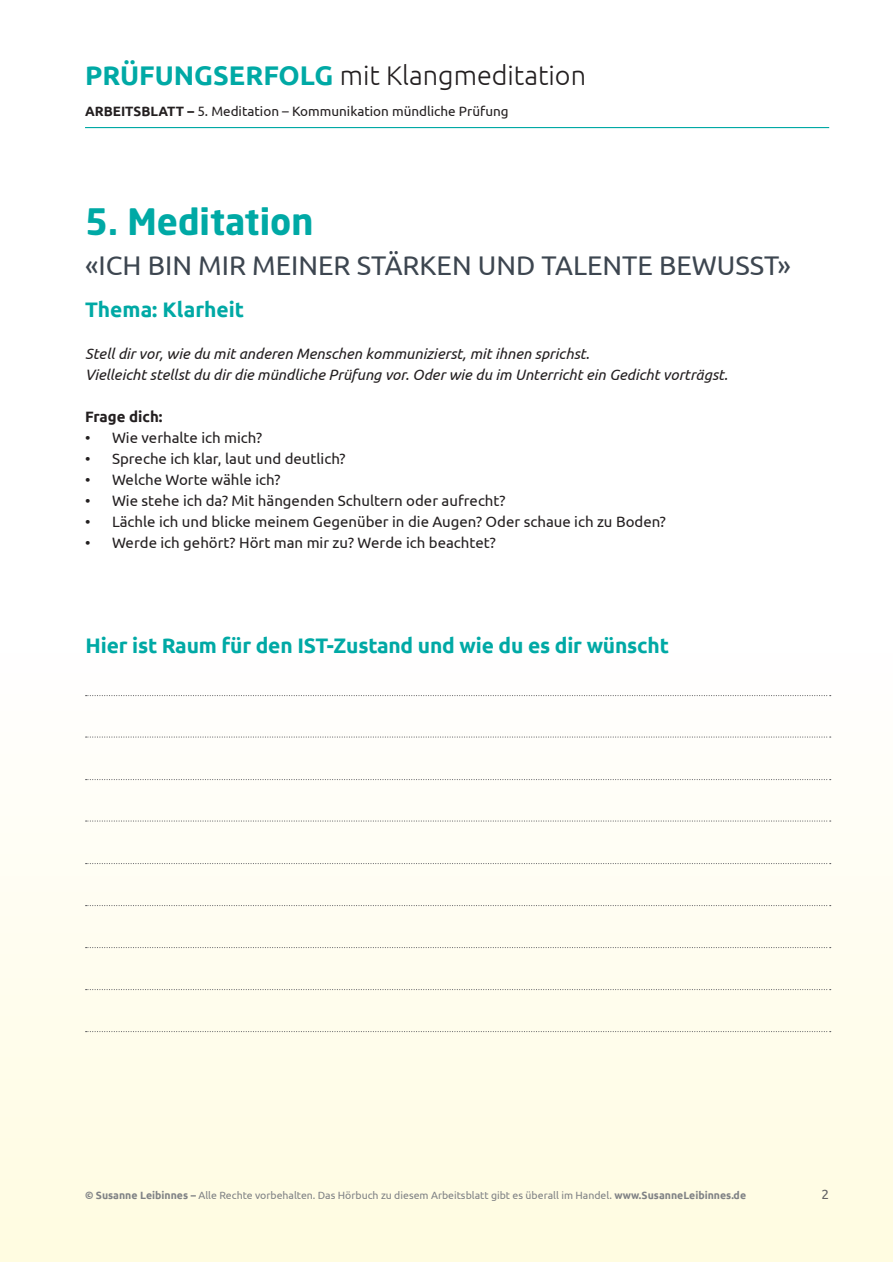
<style>
.page{position:relative;width:893px;height:1263px;background:#fff}
.page>*{position:absolute;margin:0;border:0;box-sizing:border-box;transform-origin:0 0}
.t1{font:700 36px "Neo Sans Std";color:#00a9a5}
.t2{font:27px "Ubuntu";color:#3d4650}
.t3{font:300 27px "Ubuntu";color:#231f20}
.t4{font:700 21px "Ubuntu";letter-spacing:-.01em;color:#00a9a5}
.t5{font:15px "Ubuntu";color:#231f20}
.t6{font:italic 15px/21px "Ubuntu";color:#231f20}
.t7{font:700 15px "Ubuntu";color:#231f20}
.t8{font:13.5px "Ubuntu";color:#231f20}
.t9{font:13.5px "Ubuntu";color:#636366}
.t10{font:10.5px "Ubuntu";color:#808285}
.s1{font-weight:700;color:#00a9a5}
.s2{font-weight:700}
</style>
<div class="page">
<div style="left:0;top:653px;width:893px;height:609px;background:linear-gradient(to bottom,#fffefe,#fffce0)"></div>
<hr style="left:85px;top:127px;width:744px;height:1px;background:#00a9a5">
<svg style="left:86px;top:695px;width:745px;height:1px"></svg>
<svg style="left:86px;top:736px;width:745px;height:2px"></svg>
<svg style="left:86px;top:779px;width:745px;height:1px"></svg>
<svg style="left:86px;top:820px;width:745px;height:1px"></svg>
<svg style="left:86px;top:863px;width:745px;height:1px"></svg>
<svg style="left:86px;top:905px;width:745px;height:1px"></svg>
<svg style="left:86px;top:947px;width:745px;height:1px"></svg>
<svg style="left:86px;top:989px;width:745px;height:1px"></svg>
<svg style="left:86px;top:1031px;width:745px;height:1px"></svg>
<h2 class="t3" style="left:85px;top:60px;width:502px"><span class="s1">PRÜFUNGSERFOLG</span> mit Klangmeditation</h2>
<p class="t8" style="left:85px;top:103px;width:425px"><span class="s2">ARBEITSBLATT –</span> 5. Meditation – Kommunikation mündliche Prüfung</p>
<h1 class="t1" style="left:85px;top:199px;width:230px">5. Meditation</h1>
<h2 class="t2" style="left:85px;top:249px;width:707px">«ICH BIN MIR MEINER STÄRKEN UND TALENTE BEWUSST»</h2>
<h3 class="t4" style="left:85px;top:297px;width:161px">Thema: Klarheit</h3>
<p class="t6" style="left:85px;top:343px;width:644px">Stell dir vor, wie du mit anderen Menschen kommunizierst, mit ihnen sprichst.<br>Vielleicht stellst du dir die mündliche Prüfung vor. Oder wie du im Unterricht ein Gedicht vorträgst.</p>
<p class="t7" style="left:85px;top:407px;width:79px">Frage dich:</p>
<p class="t5" style="left:85px;top:428px;width:178px">• Wie verhalte ich mich?</p>
<p class="t5" style="left:85px;top:449px;width:262px">• Spreche ich klar, laut und deutlich?</p>
<p class="t5" style="left:85px;top:470px;width:197px">• Welche Worte wähle ich?</p>
<p class="t5" style="left:85px;top:491px;width:422px">• Wie stehe ich da? Mit hängenden Schultern oder aufrecht?</p>
<p class="t5" style="left:85px;top:512px;width:582px">• Lächle ich und blicke meinem Gegenüber in die Augen? Oder schaue ich zu Boden?</p>
<p class="t5" style="left:85px;top:533px;width:412px">• Werde ich gehört? Hört man mir zu? Werde ich beachtet?</p>
<h3 class="t4" style="left:86px;top:633px;width:585px">Hier ist Raum für den IST-Zustand und wie du es dir wünscht</h3>
<p class="t10" style="left:85px;top:1189px;width:663px"><span class="s2">© Susanne Leibinnes –</span> Alle Rechte vorbehalten. Das Hörbuch zu diesem Arbeitsblatt gibt es überall im Handel. <span class="s2">www.SusanneLeibinnes.de</span></p>
<p class="t9" style="left:822px;top:1186px;width:9px">2</p>
</div>
